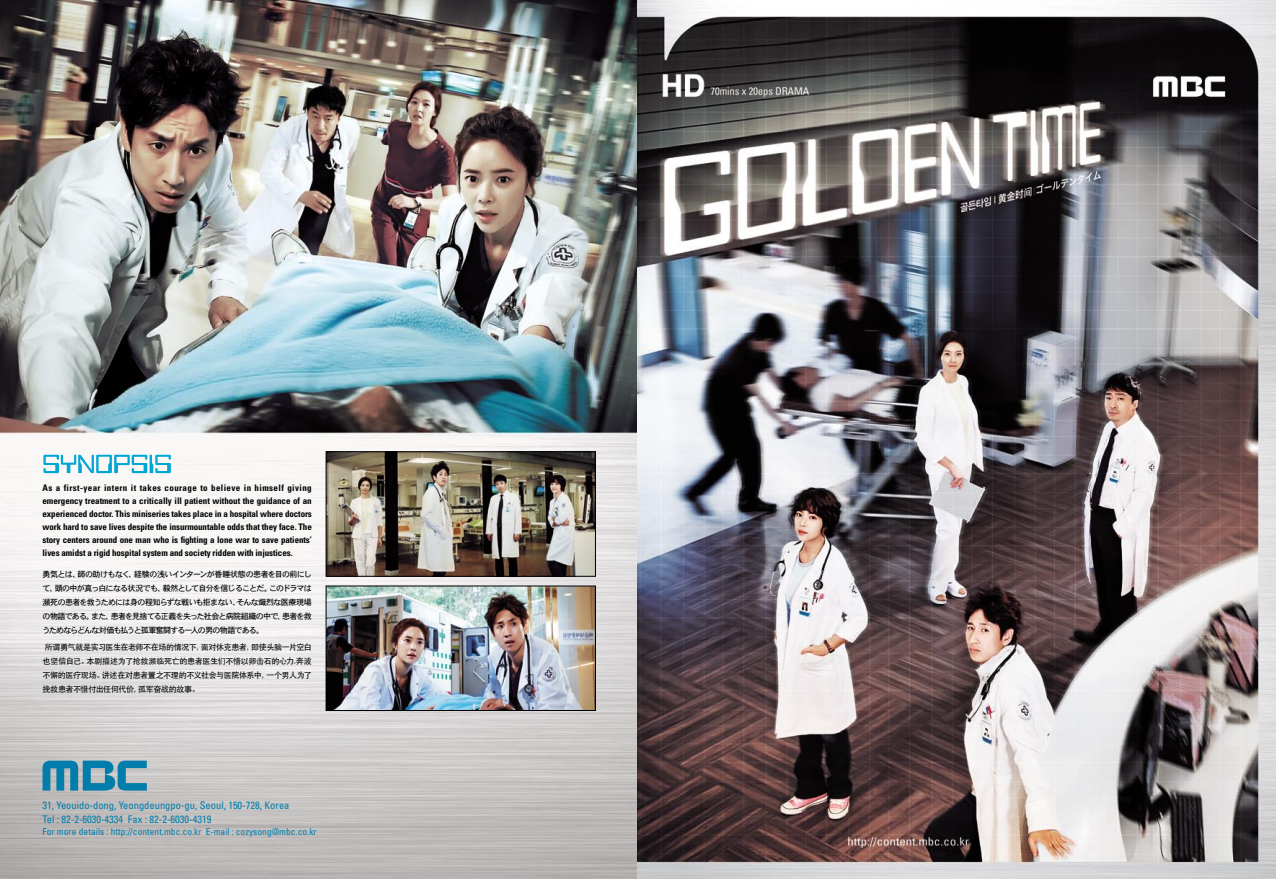
<style>
.page{position:relative;width:1276px;height:879px;background:#fff}
.page>*{position:absolute;margin:0;border:0;box-sizing:border-box;transform-origin:0 0}
.t1{font:condensed 10.5px/13.6px "Univers";color:#007dab}
.t2{font:condensed 9.5px "Univers";color:#007dab}
.t3{font:700 condensed 9px/13px "Univers";letter-spacing:-.01em;color:#000;text-align:justify}
.t4{font:8px/14px "Osaka";letter-spacing:-.1em;color:#000;text-align:justify}
.t5{font:8px/14px "ST Heiti";letter-spacing:-.05em;color:#000;text-align:justify}
.s1{font-size:9.6px}
</style>
<div class="page">
<img style="left:0;top:0;width:1276px;height:879px">
<svg style="left:43px;top:760px;width:104px;height:30px;background:#4a97b3"></svg>
<img style="left:328px;top:453px;width:266px;height:121px">
<div style="left:326px;top:451px;width:270px;height:125px;border:1px solid #000"></div>
<img style="left:328px;top:588px;width:266px;height:121px">
<div style="left:326px;top:586px;width:270px;height:125px;border:1px solid #000"></div>
<svg style="left:43px;top:455px;width:128px;height:18px"></svg>
<p class="t3" style="left:43px;top:481px;width:271px">As a first-year intern it takes courage to believe in himself giving emergency treatment to a critically ill patient without the guidance of an experienced doctor. This miniseries takes place in a hospital where doctors work hard to save lives despite the insurmountable odds that they face. The story centers around one man who is fighting a lone war to save patients’ lives amidst a rigid hospital system and society ridden with injustices.</p>
<p class="t4" style="left:43px;top:567px;width:271px">勇気とは、師の助けもなく、経験の浅いインターンが昏睡状態の患者を目の前にして、頭の中が真っ白になる状況でも、毅然として自分を信じることだ。このドラマは瀕死の患者を救うためには身の程知らずな戦いも拒まない、そんな熾烈な医療現場の物語である。また、患者を見捨てる正義を失った社会と病院組織の中で、患者を救うためならどんな対価も払うと孤軍奮闘する一人の男の物語である。</p>
<p class="t5" style="left:43px;top:640px;width:271px">所谓勇气就是实习医生在老师不在场的情况下，面对休克患者，即使头脑一片空白也坚信自己。本剧描述为了抢救濒临死亡的患者医生们不惜以卵击石的心力,奔波不懈的医疗现场。讲述在对患者置之不理的不义社会与医院体系中，一个男人为了挽救患者不惜付出任何代价，孤军奋战的故事。</p>
<p class="t1" style="left:43px;top:798px;width:248px">31, Yeouido-dong, Yeongdeungpo-gu, Seoul, 150-728, Korea<br>Tel : 82-2-6030-4334 Fax : 82-2-6030-4319</p>
<p class="t2" style="left:43px;top:826px;width:276px"><span class="s1">For more details :</span> http://content.mbc.co.kr E-mail : cozysong@mbc.co.kr</p>
</div>
